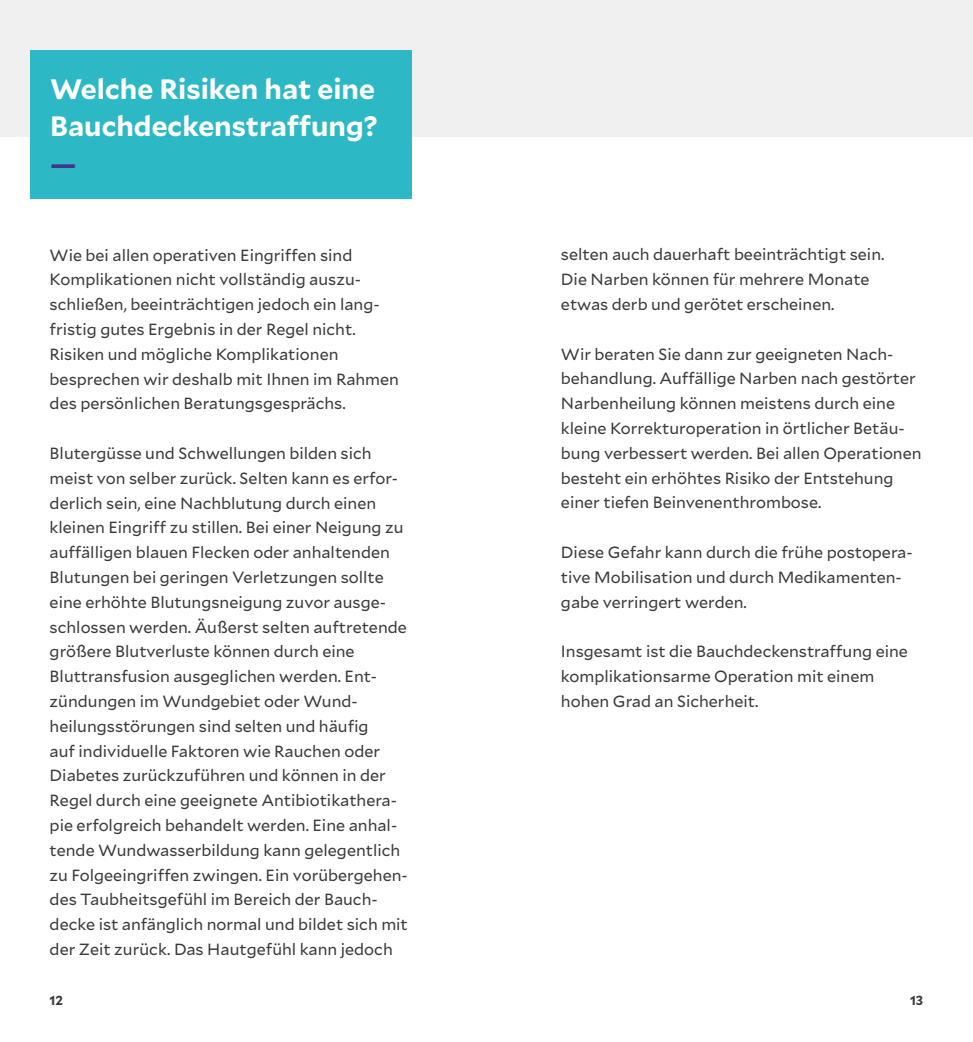
<style>
.page{position:relative;width:973px;height:1042px;background:#fff}
.page>*{position:absolute;margin:0;border:0;box-sizing:border-box;transform-origin:0 0}
.t1{font:700 28px/37.3px "Mallory";color:#fff}
.t2{font:700 28px "Mallory";color:#43358b}
.t3{font:16.1px/24.8px "Mallory";color:#3c3c3b}
.t4{font:700 13.12px "Mallory";color:#3c3c3b}
</style>
<div class="page">
<div style="left:0;top:0;width:972px;height:136px;background:#f0f0f0"></div>
<div style="left:30px;top:50px;width:382px;height:148px;background:#2db8c5"></div>
<h1 class="t1" style="left:50px;top:69px;width:329px">Welche Risiken hat eine<br>Bauchdeckenstraffung?</h1>
<h1 class="t2" style="left:50px;top:143px;width:28px">—</h1>
<p class="t3" style="left:50px;top:241px;width:351px">Wie bei allen operativen Eingriffen sind Komplikationen nicht vollständig auszu&shy;schließen, beeinträchtigen jedoch ein lang&shy;fristig gutes Ergebnis in der Regel nicht.<br>Risiken und mögliche Komplikationen besprechen wir deshalb mit Ihnen im Rahmen des persönlichen Beratungsgesprächs.</p>
<p class="t3" style="left:50px;top:440px;width:359px">Blutergüsse und Schwellungen bilden sich meist von selber zurück. Selten kann es erfor&shy;derlich sein, eine Nachblutung durch einen kleinen Eingriff zu stillen. Bei einer Neigung zu auffälligen blauen Flecken oder anhaltenden Blutungen bei geringen Verletzungen sollte eine erhöhte Blutungsneigung zuvor ausge&shy;schlossen werden. Äußerst selten auftretende größere Blutverluste können durch eine Bluttransfusion ausgeglichen werden. Ent&shy;zündungen im Wundgebiet oder Wund&shy;heilungsstörungen sind selten und häufig<br>auf individuelle Faktoren wie Rauchen oder Diabetes zurückzuführen und können in der Regel durch eine geeignete Antibiotikathera&shy;pie erfolgreich behandelt werden. Eine anhal&shy;tende Wundwasserbildung kann gelegentlich zu Folgeeingriffen zwingen. Ein vorübergehen&shy;des Taubheitsgefühl im Bereich der Bauch&shy;decke ist anfänglich normal und bildet sich mit der Zeit zurück. Das Hautgefühl kann jedoch</p>
<p class="t3" style="left:561px;top:241px;width:325px">selten auch dauerhaft beeinträchtigt sein.<br>Die Narben können für mehrere Monate etwas derb und gerötet erscheinen.</p>
<p class="t3" style="left:561px;top:341px;width:362px">Wir beraten Sie dann zur geeigneten Nach&shy;behandlung. Auffällige Narben nach gestörter Narbenheilung können meistens durch eine kleine Korrekturoperation in örtlicher Betäu&shy;bung verbessert werden. Bei allen Operationen besteht ein erhöhtes Risiko der Entstehung einer tiefen Beinvenenthrombose.</p>
<p class="t3" style="left:561px;top:539px;width:353px">Diese Gefahr kann durch die frühe postopera&shy;tive Mobilisation und durch Medikamenten&shy;gabe verringert werden.</p>
<p class="t3" style="left:561px;top:638px;width:348px">Insgesamt ist die Bauchdeckenstraffung eine komplikationsarme Operation mit einem hohen Grad an Sicherheit.</p>
<p class="t4" style="left:50px;top:990px;width:15px">12</p>
<p class="t4" style="left:909px;top:990px;width:15px">13</p>
</div>
